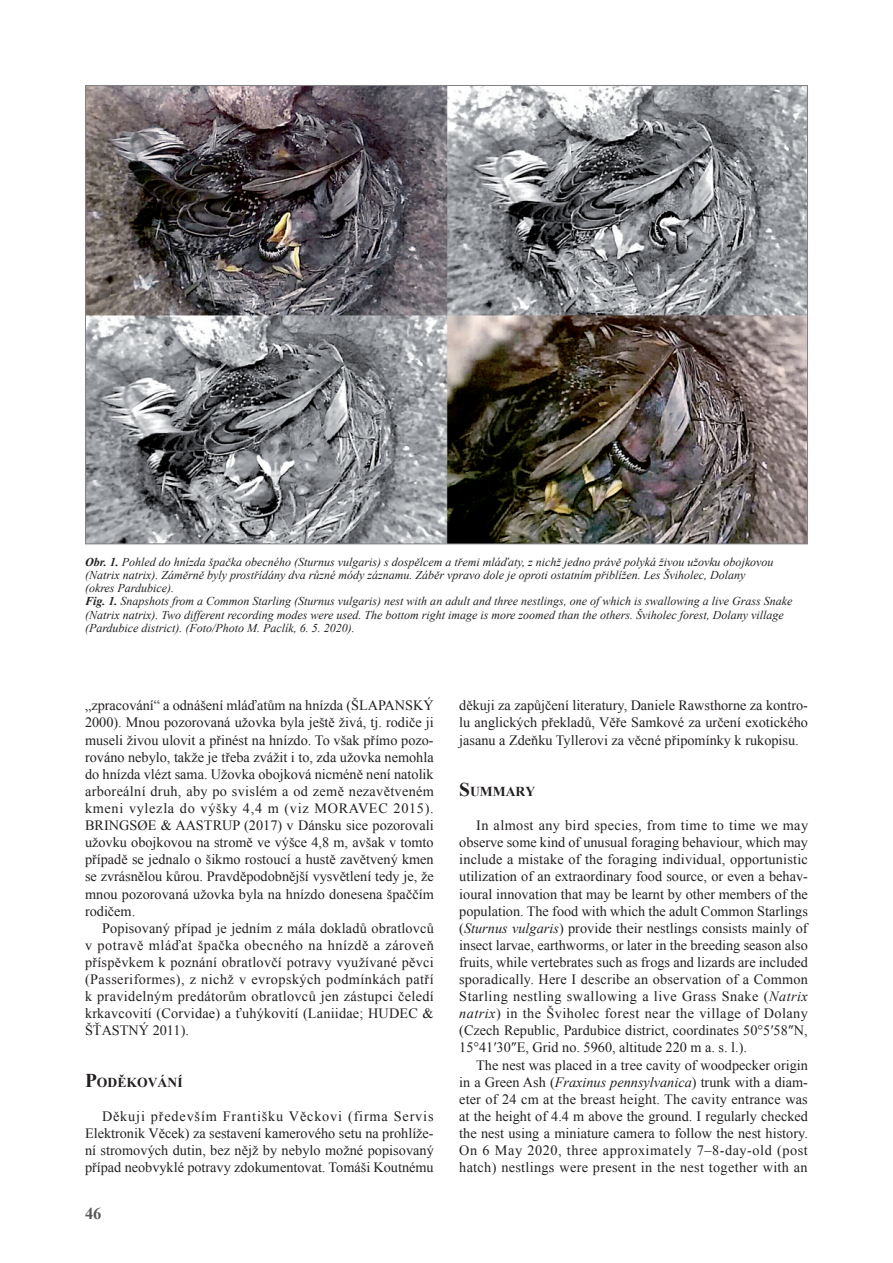
<style>
.page{position:relative;width:893px;height:1263px;background:#fff}
.page>*{position:absolute;margin:0;border:0;box-sizing:border-box;transform-origin:0 0}
.t1{font:700 16.5px "Times New Roman";color:#57585a}
.t2{font:14.25px/17.1px "Times New Roman";color:#231f20;text-align:justify}
.t3{font:700 13.65px "Times New Roman";color:#231f20}
.t4{font:italic 12px/13.2px "Times New Roman";color:#231f20}
.s1{font-weight:700}
.s2{font-size:19.5px}
.s3{font-style:italic}
</style>
<div class="page">
<img style="left:87px;top:87px;width:719px;height:455px">
<p class="t4" style="left:85px;top:555px;width:709px"><span class="s1">Obr. 1.</span> Pohled do hnízda špačka obecného (Sturnus vulgaris) s dospělcem a třemi mláďaty, z nichž jedno právě polyká živou užovku obojkovou (Natrix natrix). Záměrně byly prostřídány dva různé módy záznamu. Záběr vpravo dole je oproti ostatním přiblížen. Les Šviholec, Dolany<br>(okres Pardubice).<br><span class="s1">Fig. 1.</span> Snapshots from a Common Starling (Sturnus vulgaris) nest with an adult and three nestlings, one of which is swallowing a live Grass Snake (Natrix natrix). Two different recording modes were used. The bottom right image is more zoomed than the others. Šviholec forest, Dolany village (Pardubice district). (Foto/Photo M. Paclík, 6. 5. 2020).</p>
<p class="t2" style="left:85px;top:697px;width:350px">„zpracování“ a odnášení mláďatům na hnízda (ŠLAPANSKÝ 2000). Mnou pozorovaná užovka byla ještě živá, tj. rodiče ji museli živou ulovit a přinést na hnízdo. To však přímo pozo&shy;rováno nebylo, takže je třeba zvážit i to, zda užovka nemohla do hnízda vlézt sama. Užovka obojková nicméně není natolik arboreální druh, aby po svislém a od země nezavětveném kmeni vylezla do výšky 4,4 m (viz MORAVEC 2015).<br>BRINGSØE &amp; AASTRUP (2017) v Dánsku sice pozorovali užovku obojkovou na stromě ve výšce 4,8 m, avšak v tomto případě se jednalo o šikmo rostoucí a hustě zavětvený kmen se zvrásnělou kůrou. Pravděpodobnější vysvětlení tedy je, že mnou pozorovaná užovka byla na hnízdo donesena špaččím rodičem.</p>
<p class="t2" style="left:85px;top:919px;width:350px;text-indent:17px">Popisovaný případ je jedním z mála dokladů obratlovců v potravě mláďat špačka obecného na hnízdě a zároveň příspěvkem k poznání obratlovčí potravy využívané pěvci (Passeriformes), z nichž v evropských podmínkách patří k pravidelným predátorům obratlovců jen zástupci čeledí krkavcovití (Corvidae) a ťuhýkovití (Laniidae; HUDEC &amp; ŠŤASTNÝ 2011).</p>
<p class="t3" style="left:85px;top:1072px;width:99px"><span class="s2">P</span>ODĚKOVÁNÍ</p>
<p class="t2" style="left:85px;top:1107px;width:350px;text-indent:17px">Děkuji především Františku Věckovi (firma Servis Elektronik Věcek) za sestavení kamerového setu na prohlíže&shy;ní stromových dutin, bez nějž by nebylo možné popisovaný případ neobvyklé potravy zdokumentovat. Tomáši Koutnému</p>
<p class="t1" style="left:85px;top:1202px;width:18px">46</p>
<p class="t2" style="left:459px;top:697px;width:350px">děkuji za zapůjčení literatury, Daniele Rawsthorne za kontro&shy;lu anglických překladů, Věře Samkové za určení exotického jasanu a Zdeňku Tyllerovi za věcné připomínky k rukopisu.</p>
<p class="t3" style="left:459px;top:782px;width:78px"><span class="s2">S</span>UMMARY</p>
<p class="t2" style="left:459px;top:816px;width:350px;text-indent:17px">In almost any bird species, from time to time we may observe some kind of unusual foraging behaviour, which may include a mistake of the foraging individual, opportunistic utilization of an extraordinary food source, or even a behav&shy;ioural innovation that may be learnt by other members of the population. The food with which the adult Common Starlings (<span class="s3">Sturnus vulgaris</span>) provide their nestlings consists mainly of insect larvae, earthworms, or later in the breeding season also fruits, while vertebrates such as frogs and lizards are included sporadically. Here I describe an observation of a Common Starling nestling swallowing a live Grass Snake (<span class="s3">Natrix natrix</span>) in the Šviholec forest near the village of Dolany (Czech Republic, Pardubice district, coordinates 50°5′58″N, 15°41′30″E, Grid no. 5960, altitude 220 m a. s. l.).</p>
<p class="t2" style="left:459px;top:1056px;width:350px;text-indent:17px">The nest was placed in a tree cavity of woodpecker origin in a Green Ash (<span class="s3">Fraxinus pennsylvanica</span>) trunk with a diam&shy;eter of 24 cm at the breast height. The cavity entrance was at the height of 4.4 m above the ground. I regularly checked the nest using a miniature camera to follow the nest history.<br>On 6 May 2020, three approximately 7–8-day-old (post hatch) nestlings were present in the nest together with an</p>
</div>
